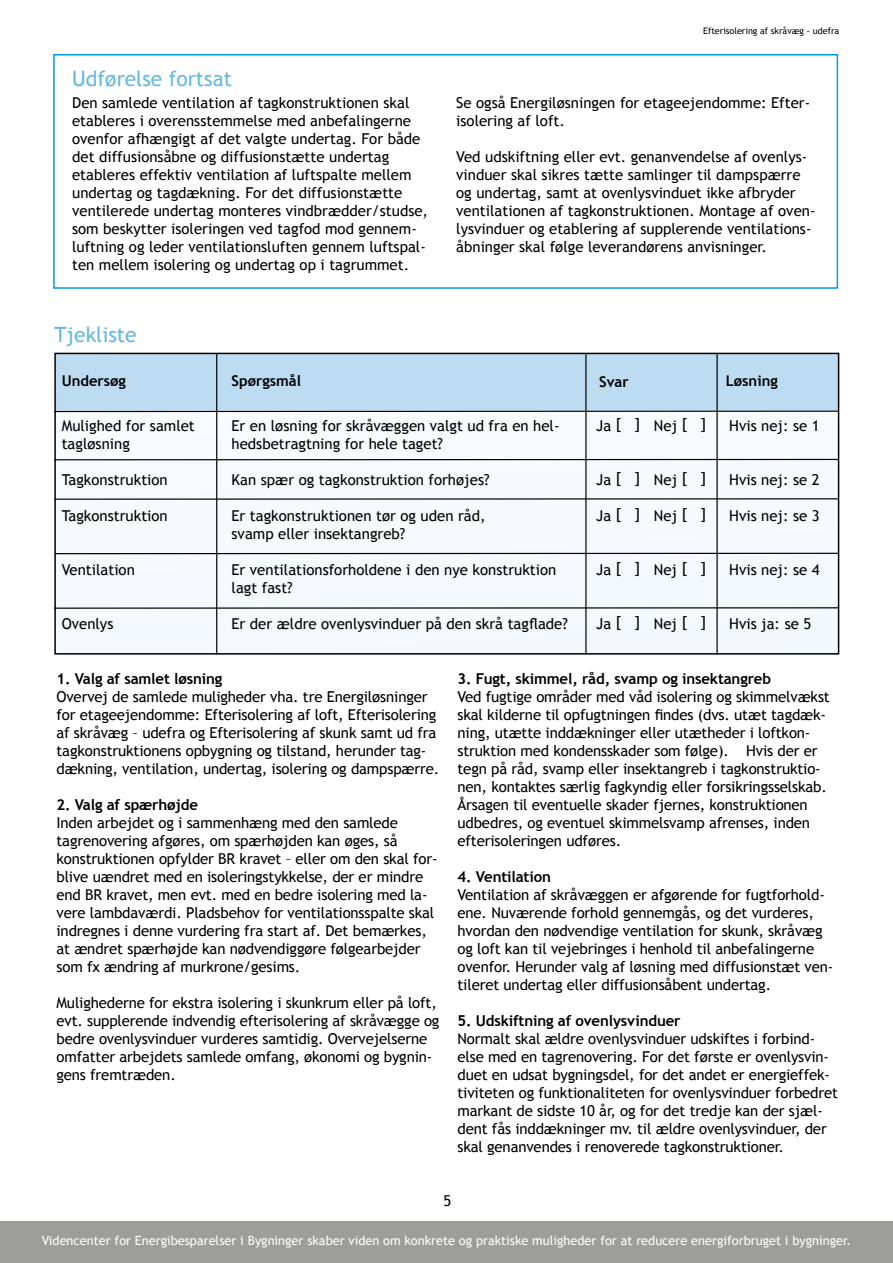
<style>
.page{position:relative;width:893px;height:1263px;background:#fff}
.page>*{position:absolute;margin:0;border:0;box-sizing:border-box;transform-origin:0 0}
.t1{font:21px "Trebuchet MS";color:#64b8e1}
.t2{font:15px/18px "Trebuchet MS";letter-spacing:-.01em;color:#000}
.t3{font:700 15px "Trebuchet MS";letter-spacing:-.01em;color:#000}
.t4{font:700 14.85px "Trebuchet MS";color:#000}
.t5{font:12.75px "Trebuchet MS";color:#fff}
.t6{font:9px "Trebuchet MS";color:#000}
</style>
<div class="page">
<div style="left:0;top:1221px;width:893px;height:42px;background:#9d9d9c"></div>
<div style="left:53px;top:54px;width:785px;height:235px;border:2px solid #009fe3"></div>
<div style="left:56px;top:353px;width:782px;height:58px;background:#bddcf1;border:2px solid #bddcf1"></div>
<div style="left:56px;top:412px;width:782px;height:243px;background:#f6fafd"></div>
<hr style="left:216px;top:354px;width:1px;height:301px;background:#000">
<hr style="left:585px;top:354px;width:1px;height:301px;background:#000">
<hr style="left:716px;top:354px;width:2px;height:301px;background:#000">
<hr style="left:54px;top:411px;width:784px;height:1px;background:#000">
<hr style="left:54px;top:459px;width:784px;height:1px;background:#000">
<hr style="left:54px;top:498px;width:784px;height:2px;background:#000">
<hr style="left:54px;top:607px;width:784px;height:2px;background:#000">
<hr style="left:55px;top:553px;width:784px;height:1px;background:#000">
<div style="left:54px;top:353px;width:785px;height:302px;border:2px solid #000"></div>
<h1 class="t1" style="left:72px;top:66px;width:161px">Udførelse fortsat</h1>
<p class="t6" style="left:703px;top:26px;width:137px">Efterisolering af skråvæg - udefra</p>
<p class="t2" style="left:72px;top:94px;width:357px">Den samlede ventilation af tagkonstruktionen skal etableres i overensstemmelse med anbefalingerne ovenfor afhængigt af det valgte undertag. For både det diffusionsåbne og diffusionstætte undertag etableres effektiv ventilation af luftspalte mellem undertag og tagdækning. For det diffusionstætte ventilerede undertag monteres vindbrædder/studse, som beskytter isoleringen ved tagfod mod gennem&shy;luftning og leder ventilationsluften gennem luftspal&shy;ten mellem isolering og undertag op i tagrummet.</p>
<p class="t2" style="left:456px;top:94px;width:356px">Se også Energiløsningen for etageejendomme: Efter&shy;isolering af loft.</p>
<p class="t2" style="left:456px;top:148px;width:361px">Ved udskiftning eller evt. genanvendelse af ovenlys&shy;vinduer skal sikres tætte samlinger til dampspærre og undertag, samt at ovenlysvinduet ikke afbryder ventilationen af tagkonstruktionen. Montage af oven&shy;lysvinduer og etablering af supplerende ventilations&shy;åbninger skal følge leverandørens anvisninger.</p>
<h1 class="t1" style="left:54px;top:322px;width:84px">Tjekliste</h1>
<p class="t4" style="left:62px;top:372px;width:66px">Undersøg</p>
<p class="t4" style="left:232px;top:372px;width:71px">Spørgsmål</p>
<p class="t4" style="left:599px;top:372px;width:31px">Svar</p>
<p class="t4" style="left:726px;top:372px;width:54px">Løsning</p>
<p class="t2" style="left:232px;top:417px;width:330px">Er en løsning for skråvæggen valgt ud fra en hel&shy;hedsbetragtning for hele taget?</p>
<p class="t2" style="left:232px;top:471px;width:259px">Kan spær og tagkonstruktion forhøjes?</p>
<p class="t2" style="left:232px;top:507px;width:256px">Er tagkonstruktionen tør og uden råd, svamp eller insektangreb?</p>
<p class="t2" style="left:232px;top:561px;width:326px">Er ventilationsforholdene i den nye konstruktion lagt fast?</p>
<p class="t2" style="left:232px;top:615px;width:338px">Er der ældre ovenlysvinduer på den skrå tagflade?</p>
<p class="t2" style="left:596px;top:417px;width:111px">Ja [ ] Nej [ ]</p>
<p class="t2" style="left:596px;top:471px;width:111px">Ja [ ] Nej [ ]</p>
<p class="t2" style="left:596px;top:507px;width:111px">Ja [ ] Nej [ ]</p>
<p class="t2" style="left:596px;top:561px;width:111px">Ja [ ] Nej [ ]</p>
<p class="t2" style="left:596px;top:615px;width:111px">Ja [ ] Nej [ ]</p>
<p class="t2" style="left:62px;top:417px;width:135px">Mulighed for samlet tagløsning</p>
<p class="t2" style="left:62px;top:471px;width:108px">Tagkonstruktion</p>
<p class="t2" style="left:62px;top:507px;width:108px">Tagkonstruktion</p>
<p class="t2" style="left:62px;top:561px;width:75px">Ventilation</p>
<p class="t2" style="left:729px;top:417px;width:92px">Hvis nej: se 1</p>
<p class="t2" style="left:729px;top:471px;width:92px">Hvis nej: se 2</p>
<p class="t2" style="left:729px;top:507px;width:92px">Hvis nej: se 3</p>
<p class="t2" style="left:729px;top:561px;width:92px">Hvis nej: se 4</p>
<p class="t2" style="left:729px;top:615px;width:84px">Hvis ja: se 5</p>
<p class="t2" style="left:62px;top:615px;width:53px">Ovenlys</p>
<p class="t3" style="left:56px;top:670px;width:167px">1. Valg af samlet løsning</p>
<p class="t2" style="left:56px;top:688px;width:384px">Overvej de samlede muligheder vha. tre Energiløsninger for etageejendomme: Efterisolering af loft, Efterisolering af skråvæg – udefra og Efterisolering af skunk samt ud fra tagkonstruktionens opbygning og tilstand, herunder tag&shy;dækning, ventilation, undertag, isolering og dampspærre.</p>
<p class="t3" style="left:56px;top:796px;width:143px">2. Valg af spærhøjde</p>
<p class="t2" style="left:56px;top:814px;width:383px">Inden arbejdet og i sammenhæng med den samlede tagrenovering afgøres, om spærhøjden kan øges, så konstruktionen opfylder BR kravet – eller om den skal for&shy;blive uændret med en isoleringstykkelse, der er mindre end BR kravet, men evt. med en bedre isolering med la&shy;vere lambdaværdi. Pladsbehov for ventilationsspalte skal indregnes i denne vurdering fra start af. Det bemærkes, at ændret spærhøjde kan nødvendiggøre følgearbejder som fx ændring af murkrone/gesims.</p>
<p class="t2" style="left:56px;top:994px;width:384px">Mulighederne for ekstra isolering i skunkrum eller på loft, evt. supplerende indvendig efterisolering af skråvægge og bedre ovenlysvinduer vurderes samtidig. Overvejelserne omfatter arbejdets samlede omfang, økonomi og bygnin&shy;gens fremtræden.</p>
<p class="t3" style="left:457px;top:670px;width:315px">3. Fugt, skimmel, råd, svamp og insektangreb</p>
<p class="t2" style="left:457px;top:688px;width:374px">Ved fugtige områder med våd isolering og skimmelvækst skal kilderne til opfugtningen findes (dvs. utæt tagdæk&shy;ning, utætte inddækninger eller utætheder i loftkon&shy;struktion med kondensskader som følge). Hvis der er tegn på råd, svamp eller insektangreb i tagkonstruktio&shy;nen, kontaktes særlig fagkyndig eller forsikringsselskab.<br>Årsagen til eventuelle skader fjernes, konstruktionen udbedres, og eventuel skimmelsvamp afrenses, inden efterisoleringen udføres.</p>
<p class="t3" style="left:457px;top:868px;width:95px">4. Ventilation</p>
<p class="t2" style="left:457px;top:886px;width:377px">Ventilation af skråvæggen er afgørende for fugtforhold&shy;ene. Nuværende forhold gennemgås, og det vurderes, hvordan den nødvendige ventilation for skunk, skråvæg og loft kan til vejebringes i henhold til anbefalingerne ovenfor. Herunder valg af løsning med diffusionstæt ven&shy;tileret undertag eller diffusionsåbent undertag.</p>
<p class="t3" style="left:457px;top:1012px;width:225px">5. Udskiftning af ovenlysvinduer</p>
<p class="t2" style="left:457px;top:1030px;width:382px">Normalt skal ældre ovenlysvinduer udskiftes i forbind&shy;else med en tagrenovering. For det første er ovenlysvin&shy;duet en udsat bygningsdel, for det andet er energieffek&shy;tiviteten og funktionaliteten for ovenlysvinduer forbedret markant de sidste 10 år, og for det tredje kan der sjæl&shy;dent fås inddækninger mv. til ældre ovenlysvinduer, der skal genanvendes i renoverede tagkonstruktioner.</p>
<p class="t2" style="left:443px;top:1192px;width:9px">5</p>
<p class="t5" style="left:42px;top:1233px;width:811px">Videncenter for Energibesparelser i Bygninger skaber viden om konkrete og praktiske muligheder for at reducere energiforbruget i bygninger.</p>
</div>
